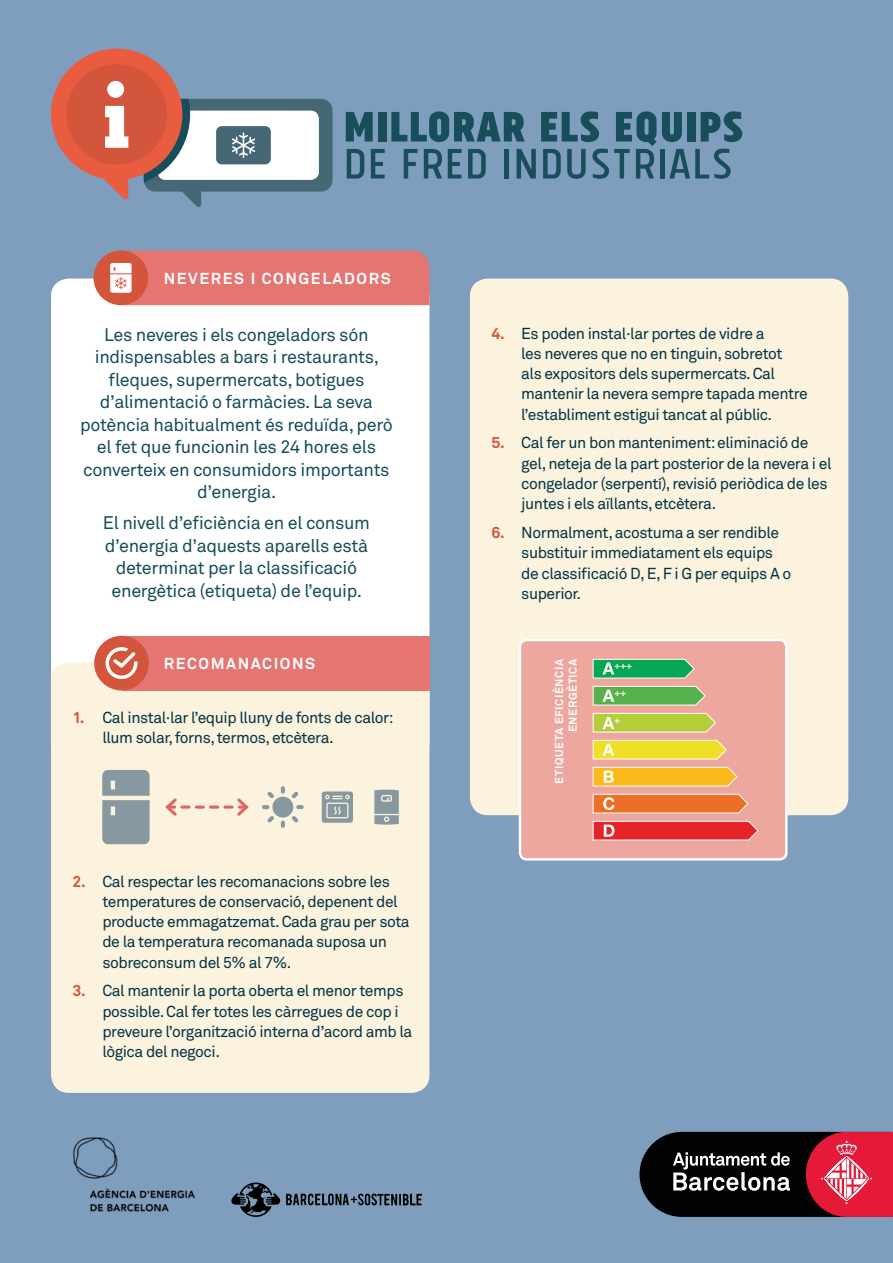
<style>
.page{position:relative;width:893px;height:1263px;background:#7f9dbd}
.page>*{position:absolute;margin:0;border:0;box-sizing:border-box;transform-origin:0 0}
.t1{font:700 59.25px "Tolyer No 1";color:#174e5a}
.t2{font:59.25px "Tolyer No 1";color:#174e5a}
.t3{font:18px/22.5px "Akkurat Pro";letter-spacing:-.02em;color:#174e5a;text-align:center}
.t4{font:15.75px/20.2px "Akkurat Pro";letter-spacing:-.03em;color:#003244}
.t5{font:700 15.75px "Akkurat Pro";letter-spacing:.1em;color:#fff}
.t6{font:700 11.25px/13.5px "Akkurat Pro";letter-spacing:.05em;color:#fff;text-align:right}
.s1{font-weight:700;color:#d2553c}
</style>
<div class="page">
<div style="left:51px;top:279px;width:378px;height:480px;background:#fff;border-radius:18px"></div>
<div style="left:94px;top:250px;width:54px;height:55px;background:#d2553c;border-radius:50%"></div>
<div style="left:51px;top:662px;width:378px;height:431px;background:#fbf3de;border-radius:18px"></div>
<div style="left:122px;top:636px;width:307px;height:54px;background:#e47571"></div>
<div style="left:94px;top:636px;width:55px;height:54px;background:#d2553c;border-radius:50%"></div>
<svg style="left:106px;top:647px;width:31px;height:32px"></svg>
<div style="left:470px;top:279px;width:378px;height:536px;background:#fbf3de;border-radius:18px"></div>
<svg style="left:51px;top:49px;width:282px;height:158px"></svg>
<svg style="left:262px;top:786px;width:42px;height:42px"></svg>
<svg style="left:322px;top:791px;width:31px;height:32px"></svg>
<svg style="left:374px;top:789px;width:25px;height:36px"></svg>
<svg style="left:102px;top:770px;width:48px;height:74px;background:#92a1a7"></svg>
<svg style="left:165px;top:798px;width:84px;height:18px"></svg>
<svg style="left:110px;top:250px;width:319px;height:55px;background:#e27772"></svg>
<div style="left:520px;top:640px;width:266px;height:219px;background:#eda79f;border-radius:7px"></div>
<div style="left:519px;top:639px;width:268px;height:221px;border:2px solid #fff;border-radius:7px"></div>
<svg style="left:592px;top:659px;width:103px;height:20px;background:#3eb371"></svg>
<svg style="left:592px;top:686px;width:114px;height:20px;background:#79bb6b"></svg>
<svg style="left:592px;top:712px;width:124px;height:21px;background:#c3cf5e"></svg>
<svg style="left:592px;top:739px;width:135px;height:21px;background:#f0de4c"></svg>
<svg style="left:592px;top:766px;width:146px;height:21px;background:#f9c044"></svg>
<svg style="left:592px;top:793px;width:157px;height:21px;background:#ef864b"></svg>
<svg style="left:592px;top:820px;width:167px;height:21px;background:#e84b4f"></svg>
<svg style="left:231px;top:1182px;width:49px;height:35px"></svg>
<svg style="left:286px;top:1193px;width:136px;height:13px"></svg>
<img style="left:73px;top:1137px;width:122px;height:75px">
<svg style="left:639px;top:1132px;width:254px;height:85px;background:#5e2832"></svg>
<h1 class="t1" style="left:343px;top:93px;width:402px">Millorar els equips</h1>
<h1 class="t2" style="left:343px;top:134px;width:392px">de fred industrials</h1>
<p class="t5" style="left:164px;top:269px;width:228px">NEVERES I CONGELADORS</p>
<p class="t3" style="left:80px;top:324px;width:314px">Les neveres i els congeladors són indispensables a bars i restaurants, fleques, supermercats, botigues d’alimentació o farmàcies. La seva potència habitualment és reduïda, però el fet que funcionin les 24 hores els converteix en consumidors importants d’energia.</p>
<p class="t3" style="left:103px;top:512px;width:269px">El nivell d’eficiència en el consum d’energia d’aquests aparells està determinat per la classificació energètica (etiqueta) de l’equip.</p>
<p class="t5" style="left:164px;top:654px;width:153px">RECOMANACIONS</p>
<p class="t4" style="left:102px;top:707px;width:293px;text-indent:-30px"><span class="s1">1.</span> Cal instal·lar l’equip lluny de fonts de calor: llum solar, forns, termos, etcètera.</p>
<p class="t4" style="left:102px;top:871px;width:309px;text-indent:-30px"><span class="s1">2.</span> Cal respectar les recomanacions sobre les temperatures de conservació, depenent del producte emmagatzemat. Cada grau per sota de la temperatura recomanada suposa un sobreconsum del 5% al 7%.</p>
<p class="t4" style="left:102px;top:981px;width:312px;text-indent:-30px"><span class="s1">3.</span> Cal mantenir la porta oberta el menor temps possible. Cal fer totes les càrregues de cop i preveure l’organització interna d’acord amb la lògica del negoci.</p>
<p class="t4" style="left:521px;top:323px;width:288px;text-indent:-30px"><span class="s1">4.</span> Es poden instal·lar portes de vidre a<br>les neveres que no en tinguin, sobretot<br>als expositors dels supermercats. Cal mantenir la nevera sempre tapada mentre l’establiment estigui tancat al públic.</p>
<p class="t4" style="left:521px;top:433px;width:312px;text-indent:-30px"><span class="s1">5.</span> Cal fer un bon manteniment: eliminació de gel, neteja de la part posterior de la nevera i el congelador (serpentí), revisió periòdica de les juntes i els aïllants, etcètera.</p>
<p class="t4" style="left:521px;top:523px;width:272px;text-indent:-30px"><span class="s1">6.</span> Normalment, acostuma a ser rendible substituir immediatament els equips de classificació D, E, F i G per equips A o superior.</p>
<p class="t6" style="left:553px;top:783px;width:126px;rotate:-90deg">ETIQUETA EFICIÈNCIA<br>ENERGÈTICA</p>
</div>
